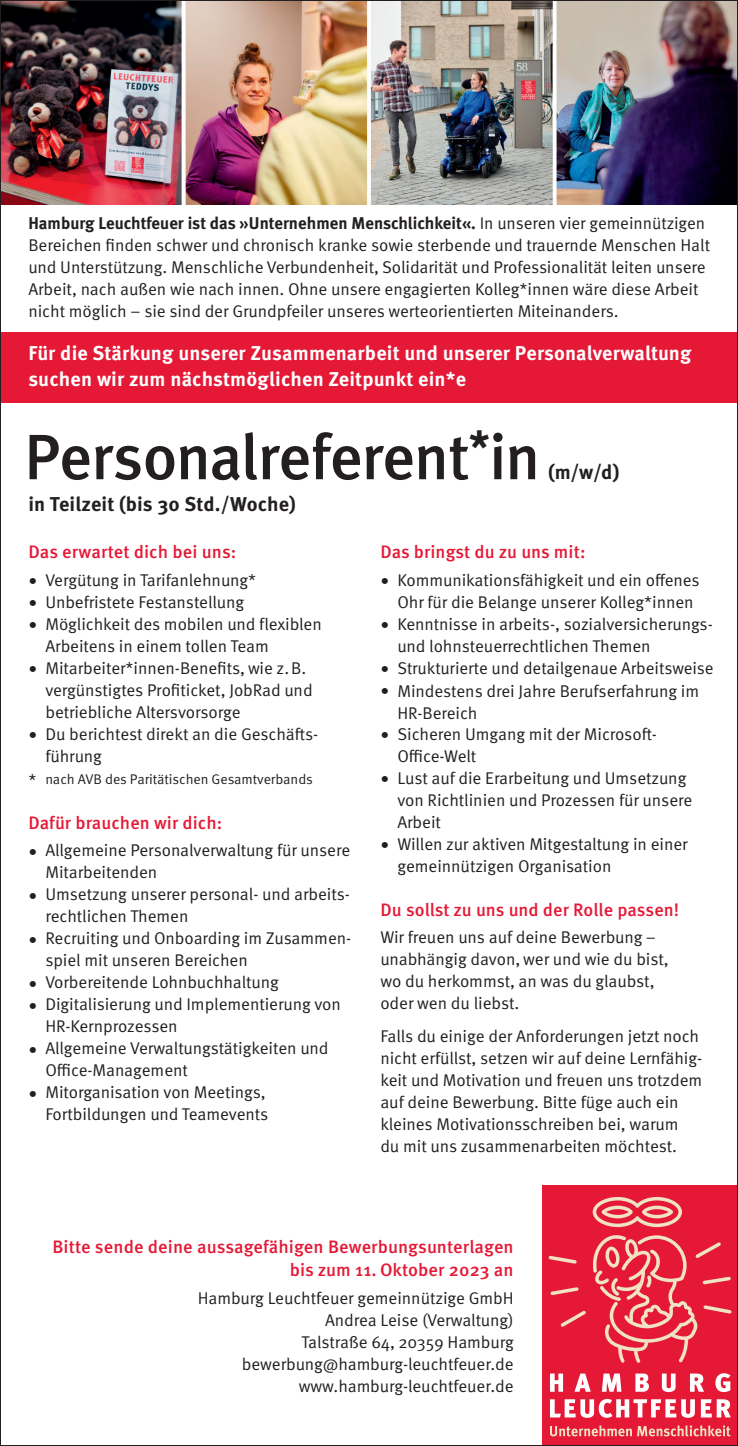
<style>
.page{position:relative;width:738px;height:1446px;background:#fff}
.page>*{position:absolute;margin:0;border:0;box-sizing:border-box;transform-origin:0 0}
.t1{font:500 64px "Meta Pro";letter-spacing:-.025em;color:#231f20}
.t2{font:700 20px/26px "Meta Pro";letter-spacing:.01em;color:#fff}
.t3{font:700 20px "Meta Pro";letter-spacing:.01em;color:#231f20}
.t4{font:500 18px/23px "Meta Pro";letter-spacing:.005em;color:#e51836;text-align:right}
.t5{font:17px/22px "Meta Pro Norm";letter-spacing:-.005em;color:#231f20}
.t6{font:700 17px "Meta";letter-spacing:.005em;color:#231f20}
.t7{font:14px "Meta Pro Norm";letter-spacing:-.005em;color:#231f20}
.s1{font-family:"Meta Pro Norm";font-weight:400}
.s2{font-size:17px}
</style>
<div class="page">
<img style="left:2px;top:2px;width:733px;height:202px">
<div style="left:0;top:332px;width:737px;height:71px;background:#e51836"></div>
<div style="left:541px;top:1185px;width:196px;height:261px;background:#e51836"></div>
<svg style="left:592px;top:1197px;width:89px;height:30px"></svg>
<svg style="left:548px;top:1235px;width:183px;height:127px"></svg>
<svg style="left:550px;top:1399px;width:144px;height:18px"></svg>
<svg style="left:700px;top:1399px;width:30px;height:18px"></svg>
<svg style="left:550px;top:1373px;width:12px;height:18px"></svg>
<svg style="left:574px;top:1373px;width:16px;height:18px"></svg>
<svg style="left:601px;top:1373px;width:20px;height:18px"></svg>
<svg style="left:635px;top:1373px;width:13px;height:18px"></svg>
<svg style="left:661px;top:1373px;width:14px;height:19px"></svg>
<svg style="left:690px;top:1373px;width:13px;height:18px"></svg>
<svg style="left:715px;top:1373px;width:15px;height:19px"></svg>
<svg style="left:550px;top:1425px;width:180px;height:11px"></svg>
<p class="t6" style="left:28px;top:213px;width:677px">Hamburg Leuchtfeuer ist das »Unternehmen Menschlichkeit«. <span class="s1">In unseren vier gemeinnützigen</span></p>
<p class="t5" style="left:28px;top:233px;width:682px">Bereichen finden schwer und chronisch kranke sowie sterbende und trauernde Menschen Halt und Unterstützung. Menschliche Verbundenheit, Solidarität und Professionalität leiten unsere Arbeit, nach außen wie nach innen. Ohne unsere engagierten Kolleg*innen wäre diese Arbeit nicht möglich – sie sind der Grundpfeiler unseres werteorientierten Miteinanders.</p>
<p class="t2" style="left:28px;top:338px;width:664px">Für die Stärkung unserer Zusammenarbeit und unserer Personalverwaltung suchen wir zum nächstmöglichen Zeitpunkt ein*e</p>
<h1 class="t1" style="left:24px;top:407px;width:517px">Personalreferent<sup>*</sup>in</h1>
<p class="t3" style="left:548px;top:457px;width:73px">(m/w/d)</p>
<p class="t3" style="left:28px;top:489px;width:269px">in Teilzeit (bis 30 Std./Woche)</p>
<p class="t4" style="left:28px;top:539px;width:209px">Das erwartet dich bei uns:</p>
<p class="t5" style="left:28px;top:568px;width:229px">• Vergütung in Tarifanlehnung*</p>
<p class="t5" style="left:28px;top:590px;width:217px">• Unbefristete Festanstellung</p>
<p class="t5" style="left:45px;top:612px;width:278px;text-indent:-17px">• Möglichkeit des mobilen und flexiblen<br>Arbeitens in einem tollen Team</p>
<p class="t5" style="left:45px;top:656px;width:268px;text-indent:-17px">• Mitarbeiter*innen-Benefits, wie z.B. vergünstigtes Profiticket, JobRad und betriebliche Altersvorsorge</p>
<p class="t5" style="left:45px;top:722px;width:272px;text-indent:-17px">• Du berichtest direkt an die Geschäfts&shy;führung</p>
<p class="t7" style="left:28px;top:768px;width:286px"><span class="s2">*</span> nach AVB des Paritätischen Gesamtverbands</p>
<p class="t4" style="left:28px;top:810px;width:195px">Dafür brauchen wir dich:</p>
<p class="t5" style="left:45px;top:838px;width:306px;text-indent:-17px">• Allgemeine Personalverwaltung für unsere<br>Mitarbeitenden</p>
<p class="t5" style="left:45px;top:882px;width:306px;text-indent:-17px">• Umsetzung unserer personal- und arbeits&shy;rechtlichen Themen</p>
<p class="t5" style="left:45px;top:926px;width:307px;text-indent:-17px">• Recruiting und Onboarding im Zusammen&shy;spiel mit unseren Bereichen</p>
<p class="t5" style="left:28px;top:970px;width:252px">• Vorbereitende Lohnbuchhaltung</p>
<p class="t5" style="left:45px;top:992px;width:297px;text-indent:-17px">• Digitalisierung und Implementierung von<br>HR-Kernprozessen</p>
<p class="t5" style="left:45px;top:1036px;width:284px;text-indent:-17px">• Allgemeine Verwaltungstätigkeiten und<br>Office-Management</p>
<p class="t5" style="left:28px;top:1080px;width:241px;text-align:right">• Mitorganisation von Meetings,<br>Fortbildungen und Teamevents</p>
<p class="t4" style="left:380px;top:539px;width:206px">Das bringst du zu uns mit:</p>
<p class="t5" style="left:397px;top:568px;width:304px;text-indent:-17px">• Kommunikationsfähigkeit und ein offenes<br>Ohr für die Belange unserer Kolleg*innen</p>
<p class="t5" style="left:397px;top:612px;width:317px;text-indent:-17px">• Kenntnisse in arbeits-, sozialversicherungs&shy;und lohnsteuerrechtlichen Themen</p>
<p class="t5" style="left:380px;top:656px;width:334px">• Strukturierte und detailgenaue Arbeitsweise</p>
<p class="t5" style="left:397px;top:679px;width:303px;text-indent:-17px">• Mindestens drei Jahre Berufserfahrung im<br>HR-Bereich</p>
<p class="t5" style="left:397px;top:722px;width:261px;text-indent:-17px">• Sicheren Umgang mit der Microsoft-<br>Office-Welt</p>
<p class="t5" style="left:397px;top:766px;width:296px;text-indent:-17px">• Lust auf die Erarbeitung und Umsetzung von Richtlinien und Prozessen für unsere<br>Arbeit</p>
<p class="t5" style="left:397px;top:832px;width:292px;text-indent:-17px">• Willen zur aktiven Mitgestaltung in einer gemeinnützigen Organisation</p>
<p class="t4" style="left:380px;top:897px;width:300px">Du sollst zu uns und der Rolle passen!</p>
<p class="t5" style="left:380px;top:925px;width:289px">Wir freuen uns auf deine Bewerbung – unabhängig davon, wer und wie du bist, wo du herkommst, an was du glaubst, oder wen du liebst.</p>
<p class="t5" style="left:380px;top:1024px;width:323px">Falls du einige der Anforderungen jetzt noch nicht erfüllst, setzen wir auf deine Lernfähig&shy;keit und Motivation und freuen uns trotzdem auf deine Bewerbung. Bitte füge auch ein kleines Motivationsschreiben bei, warum<br>du mit uns zusammenarbeiten möchtest.</p>
<p class="t4" style="left:52px;top:1234px;width:462px">Bitte sende deine aussagefähigen Bewerbungsunterlagen bis zum 11. Oktober 2023 an</p>
<p class="t5" style="left:197px;top:1286px;width:317px;text-align:right">Hamburg Leuchtfeuer gemeinnützige GmbH Andrea Leise (Verwaltung)<br>Talstraße 64, 20359 Hamburg bewerbung@hamburg-leuchtfeuer.de www.hamburg-leuchtfeuer.de</p>
</div>
